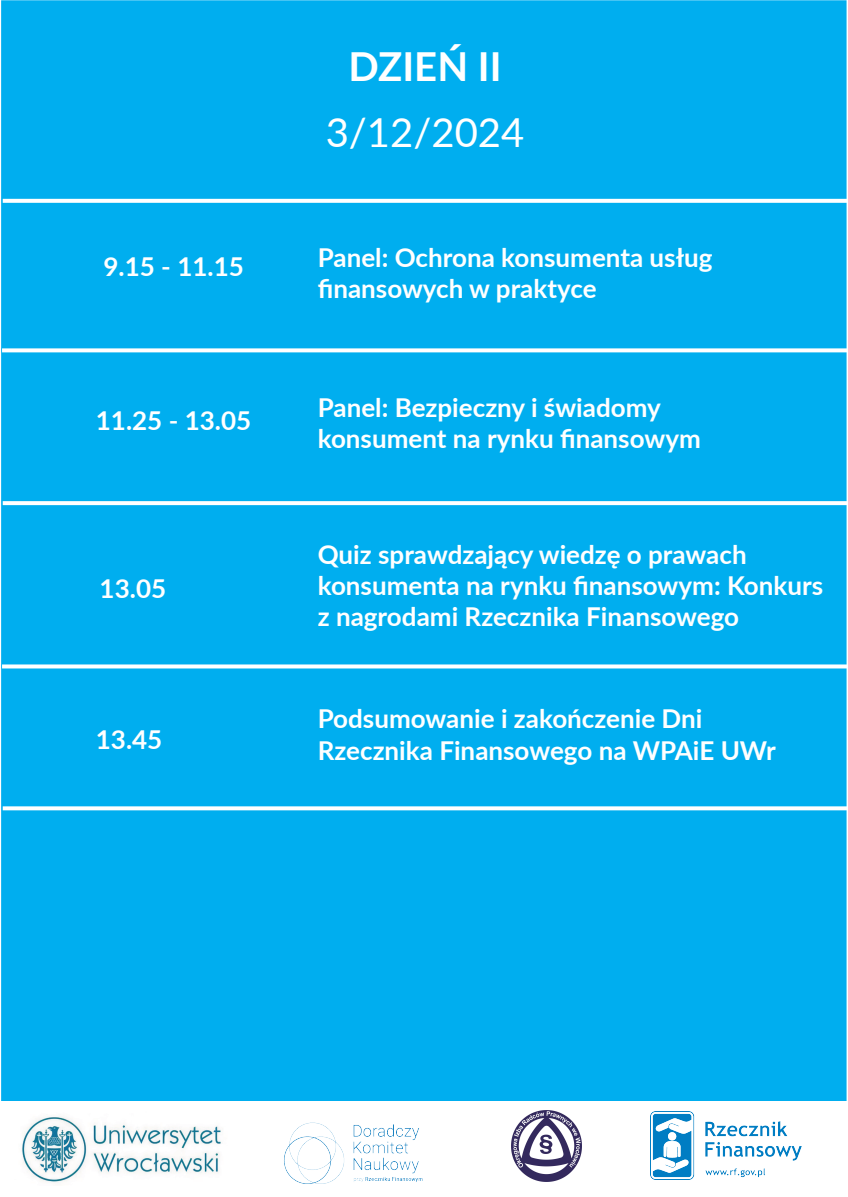
<style>
.page{position:relative;width:848px;height:1197px;background:#fff}
.page>*{position:absolute;margin:0;border:0;box-sizing:border-box;transform-origin:0 0}
.t1{font:40px "Lato";color:#fff}
.t2{font:700 40px "Lato";color:#fff}
.t3{font:700 26px/31.2px "Lato";color:#fff}
</style>
<div class="page">
<div style="left:1px;top:0;width:845px;height:1101px;background:#00aeef"></div>
<svg style="left:3px;top:501px;width:844px;height:4px"></svg>
<svg style="left:2px;top:348px;width:845px;height:4px"></svg>
<svg style="left:3px;top:199px;width:844px;height:4px"></svg>
<svg style="left:2px;top:664px;width:845px;height:4px"></svg>
<svg style="left:3px;top:806px;width:844px;height:4px"></svg>
<img style="left:650px;top:1112px;width:151px;height:67px">
<img style="left:21px;top:1117px;width:200px;height:65px">
<img style="left:284px;top:1122px;width:139px;height:62px">
<img style="left:511px;top:1110px;width:70px;height:71px">
<p class="t3" style="left:103px;top:250px;width:142px">9.15 - 11.15</p>
<p class="t3" style="left:96px;top:404px;width:157px">11.25 - 13.05</p>
<p class="t3" style="left:100px;top:571px;width:68px">13.05</p>
<p class="t3" style="left:96px;top:723px;width:68px">13.45</p>
<h1 class="t2" style="left:348px;top:37px;width:155px">DZIEŃ II</h1>
<h1 class="t1" style="left:325px;top:104px;width:200px">3/12/2024</h1>
<p class="t3" style="left:317px;top:241px;width:396px">Panel: Ochrona konsumenta usług finansowych w praktyce</p>
<p class="t3" style="left:317px;top:391px;width:384px">Panel: Bezpieczny i świadomy konsument na rynku finansowym</p>
<p class="t3" style="left:317px;top:538px;width:506px">Quiz sprawdzający wiedzę o prawach konsumenta na rynku finansowym: Konkurs z nagrodami Rzecznika Finansowego</p>
<p class="t3" style="left:317px;top:702px;width:459px">Podsumowanie i zakończenie Dni<br>Rzecznika Finansowego na WPAiE UWr</p>
</div>
